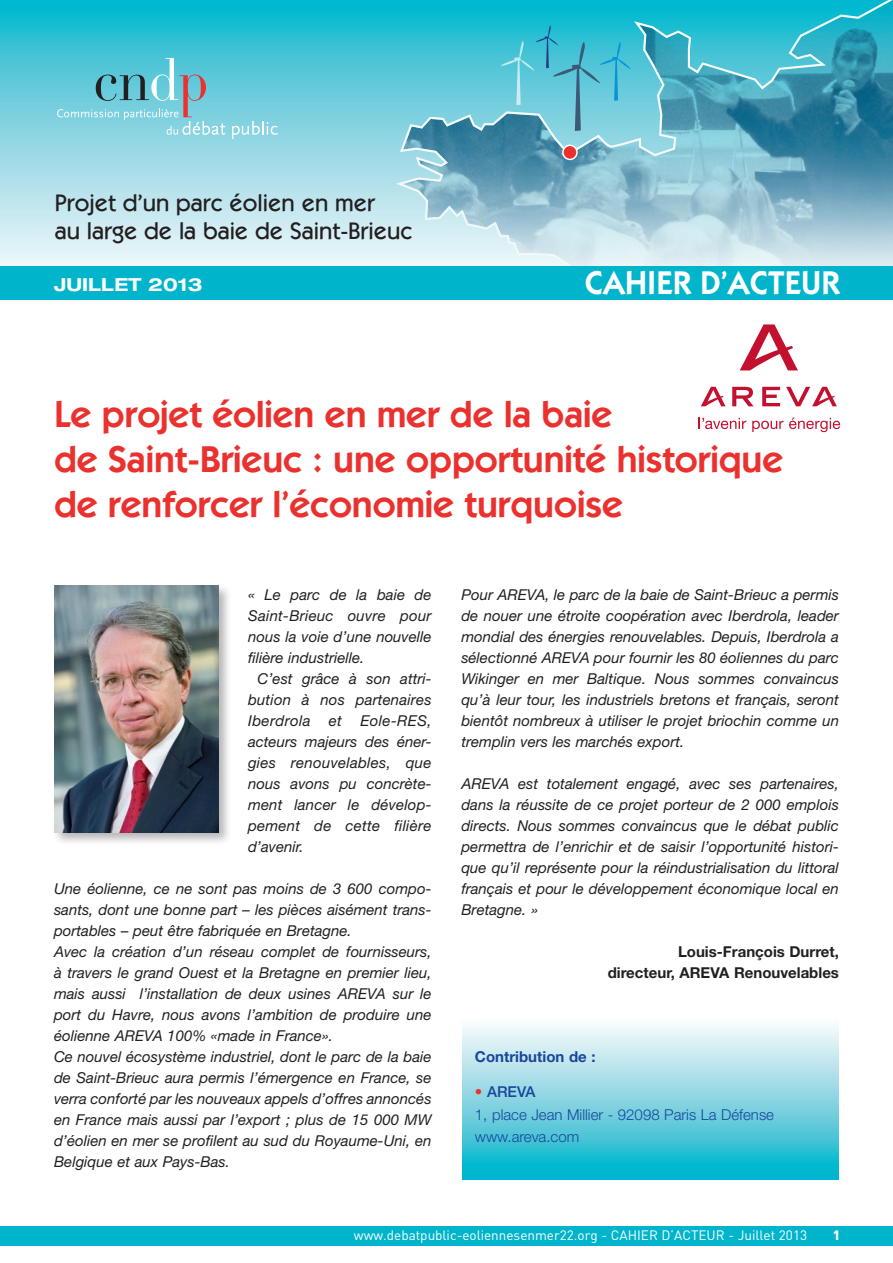
<style>
.page{position:relative;width:893px;height:1263px;background:#fff}
.page>*{position:absolute;margin:0;border:0;box-sizing:border-box;transform-origin:0 0}
.t1{font:600 37.5px/45px "Itc Kabel";color:#ea312e}
.t2{font:600 33px "Itc Kabel";color:#fff}
.t3{font:500 24px/28.8px "Itc Kabel";color:#231f20}
.t4{font:700 expanded 18px "Helvetica Neue";letter-spacing:.005em;color:#fff}
.t5{font:italic 15px/21px "Helvetica Neue";color:#231f20;text-align:justify}
.t6{font:300 15px/22.5px "Helvetica Neue";color:#18469d}
.t7{font:700 15px/21px "Helvetica Neue";color:#231f20;text-align:right}
.t8{font:700 15px "Helvetica Neue";color:#18469d}
.t9{font:13.5px "DIN";color:#fff}
.t10{font:900 13.5px "DIN";color:#fff}
.s1{font-weight:500;color:#ea312e}
.s2{font-weight:500}
</style>
<div class="page">
<svg style="left:0;top:0;width:394px;height:266px;background:#87d6e3"></svg>
<div style="left:0;top:1226px;width:893px;height:20px;background:#00b5cb"></div>
<svg style="left:232px;top:121px;width:46px;height:18px"></svg>
<svg style="left:57px;top:58px;width:168px;height:77px;background:#75c5d3"></svg>
<svg style="left:394px;top:0;width:499px;height:266px;background:#6dbbcc"></svg>
<div style="left:0;top:266px;width:893px;height:34px;background:#00b5cb"></div>
<div style="left:563px;top:145px;width:14px;height:14px;background:#ea312e;border-radius:50%"></div>
<div style="left:562px;top:145px;width:16px;height:15px;border:2px solid #fff;border-radius:50%"></div>
<svg style="left:500px;top:25px;width:132px;height:106px;background:#55bfd2"></svg>
<div style="left:52px;top:583px;width:181px;height:263px;background:#231f20;opacity:.33"></div>
<img style="left:54px;top:586px;width:164px;height:246px">
<svg style="left:462px;top:1025px;width:377px;height:154px;background:#7ed4e2"></svg>
<svg style="left:740px;top:324px;width:58px;height:46px"></svg>
<svg style="left:732px;top:387px;width:22px;height:19px"></svg>
<svg style="left:762px;top:387px;width:18px;height:19px"></svg>
<svg style="left:701px;top:387px;width:24px;height:19px"></svg>
<svg style="left:786px;top:387px;width:51px;height:19px"></svg>
<svg style="left:699px;top:418px;width:47px;height:11px"></svg>
<svg style="left:752px;top:417px;width:88px;height:15px"></svg>
<h3 class="t3" style="left:55px;top:188px;width:359px">Projet d’un parc éolien en mer<br>au large de la baie de Saint-Brieuc</h3>
<p class="t4" style="left:54px;top:274px;width:150px">juillet 2013</p>
<h2 class="t2" style="left:585px;top:264px;width:256px">CAHIER D’ACTEUR</h2>
<h1 class="t1" style="left:54px;top:391px;width:731px">Le projet éolien en mer de la baie<br>de Saint-Brieuc : une opportunité historique de renforcer l’économie turquoise</h1>
<p class="t5" style="left:248px;top:584px;width:185px">« Le parc de la baie de Saint-Brieuc ouvre pour nous la voie d’une nouvelle filière industrielle.</p>
<p class="t5" style="left:248px;top:668px;width:185px;text-indent:10px">C’est grâce à son attri&shy;bution à nos partenaires Iberdrola et Eole-Res, acteurs majeurs des éner&shy;gies renouvelables, que nous avons pu concrète&shy;ment lancer le dévelop&shy;pement de cette filière d’avenir.</p>
<p class="t5" style="left:54px;top:878px;width:379px;text-align:left">Une éolienne, ce ne sont pas moins de 3 600 compo&shy;sants, dont une bonne part – les pièces aisément trans&shy;portables – peut être fabriquée en Bretagne.<br>Avec la création d’un réseau complet de fournisseurs, à travers le grand Ouest et la Bretagne en premier lieu, mais aussi l’installation de deux usines AREVA sur le port du Havre, nous avons l’ambition de produire une éolienne AREVA 100% «made in France».<br>Ce nouvel écosystème industriel, dont le parc de la baie de Saint-Brieuc aura permis l’émergence en France, se verra conforté par les nouveaux appels d’offres annoncés en France mais aussi par l’export ; plus de 15 000 MW d’éolien en mer se profilent au sud du Royaume-Uni, en Belgique et aux Pays-Bas.</p>
<p class="t5" style="left:461px;top:584px;width:379px">Pour AREVA, le parc de la baie de Saint-Brieuc a permis de nouer une étroite coopération avec Iberdrola, leader mondial des énergies renouvelables. Depuis, Iberdrola a sélectionné AREVA pour fournir les 80 éoliennes du parc Wikinger en mer Baltique. Nous sommes convaincus qu’à leur tour, les industriels bretons et français, seront bientôt nombreux à utiliser le projet briochin comme un tremplin vers les marchés export.</p>
<p class="t5" style="left:461px;top:773px;width:379px">AREVA est totalement engagé, avec ses partenaires, dans la réussite de ce projet porteur de 2 000 emplois directs. Nous sommes convaincus que le débat public permettra de l’enrichir et de saisir l’opportunité histori&shy;que qu’il représente pour la réindustrialisation du littoral français et pour le développement économique local en Bretagne. »</p>
<p class="t7" style="left:608px;top:941px;width:233px">Louis-François Durret, directeur, AREVA Renouvelables</p>
<p class="t8" style="left:475px;top:1048px;width:122px">Contribution de :</p>
<p class="t6" style="left:475px;top:1080px;width:301px"><span class="s1">•</span> <span class="s2">AREVA<br></span>1, place Jean Millier - 92098 Paris La Défense www.areva.com</p>
<p class="t9" style="left:354px;top:1227px;width:455px">www.debatpublic-eoliennesenmer22.org - CAHIER D’ACTEUR - Juillet 2013</p>
<p class="t10" style="left:833px;top:1226px;width:9px">1</p>
</div>
